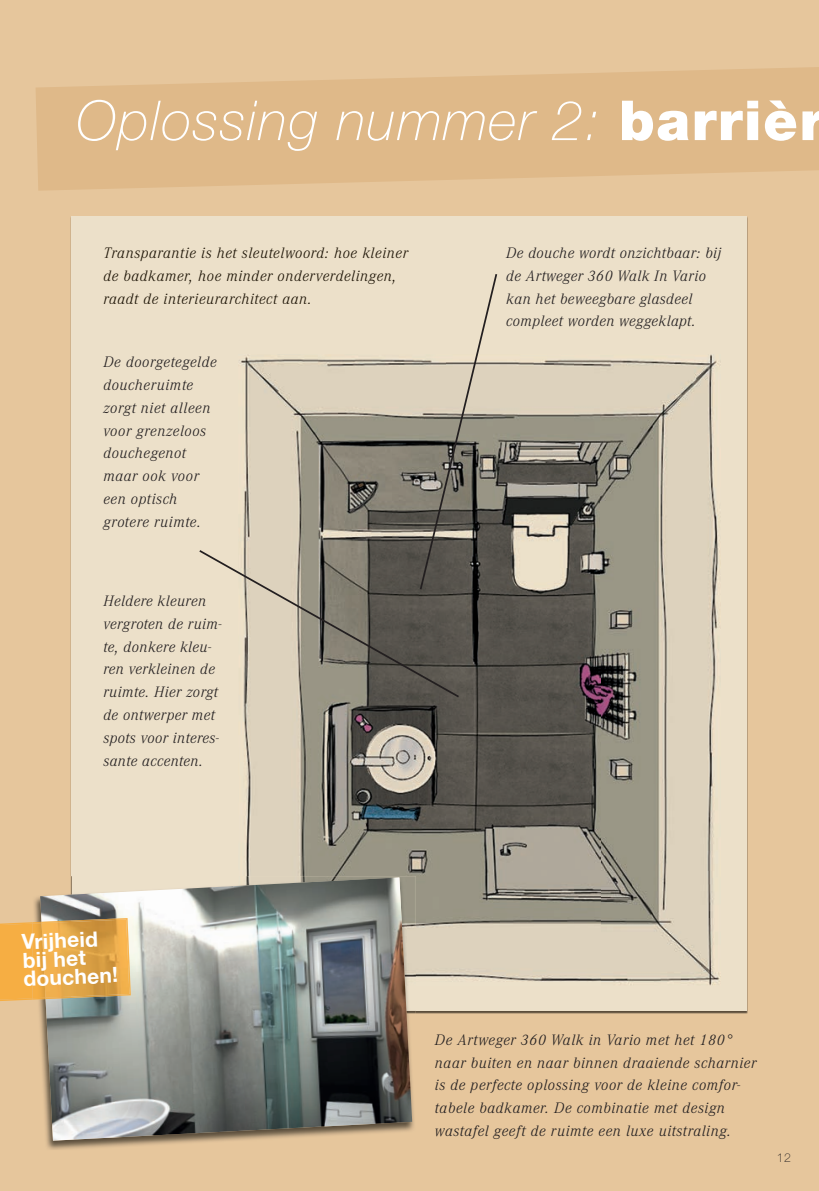
<style>
.page{position:relative;width:819px;height:1191px;background:#e6c69c}
.page>*{position:absolute;margin:0;border:0;box-sizing:border-box;transform-origin:0 0}
.t1{font:italic 100 55.12px "Helvetica Neue LT Std";letter-spacing:.03em;color:#fff}
.t2{font:700 21px/18.4px "Helvetica Neue LT Std";color:#fff}
.t3{font:italic 300 15.75px/22.8px "Corporate A";letter-spacing:.035em;color:#231f20}
.t4{font:italic 300 15.75px/22.8px "Corporate A";letter-spacing:.04em;color:#1c1305}
.t5{font:100 12.25px "Helvetica Neue LT Std";color:#231f20}
.s1{font-weight:900;font-style:normal}
</style>
<div class="page">
<div style="left:72px;top:216px;width:675px;height:794px;background:#ece0c9"></div>
<img style="left:243px;top:360px;width:357px;height:568px">
<img style="left:600px;top:354px;width:121px;height:632px">
<img style="left:416px;top:928px;width:185px;height:58px">
<img style="left:33px;top:897px;width:383px;height:253px">
<img style="left:243px;top:876px;width:173px;height:110px">
<img style="left:40px;top:877px;width:372px;height:263px">
<svg style="left:199px;top:274px;width:298px;height:423px"></svg>
<svg style="left:0;top:922px;width:33px;height:79px;background:#f5ae45"></svg>
<img style="left:33px;top:921px;width:8px;height:78px">
<img style="left:41px;top:918px;width:90px;height:81px">
<svg style="left:36px;top:67px;width:783px;height:124px;fill:#dfb989"></svg>
<h1 class="t1" style="left:76px;top:89px;width:749px">Oplossing nummer 2: <span class="s1">barrièr</span></h1>
<p class="t4" style="left:103px;top:242px;width:306px">Transparantie is het sleutelwoord: hoe kleiner de badkamer, hoe minder onderverdelingen, raadt de interieurarchitect aan.</p>
<p class="t3" style="left:103px;top:351px;width:115px">De doorgetegelde doucheruimte zorgt niet alleen voor grenzeloos douchegenot maar ook voor een optisch grotere ruimte.</p>
<p class="t3" style="left:103px;top:590px;width:120px">Heldere kleuren vergroten de ruim&shy;te, donkere kleu&shy;ren verkleinen de ruimte. Hier zorgt de ontwerper met spots voor interes&shy;sante accenten.</p>
<p class="t3" style="left:506px;top:242px;width:216px">De douche wordt onzichtbaar: bij de Artweger 360 Walk In Vario kan het beweegbare glasdeel compleet worden weggeklapt.</p>
<h2 class="t2" style="left:22px;top:932px;width:96px;rotate:-2deg">Vrijheid bij het douchen!</h2>
<p class="t3" style="left:435px;top:1028px;width:323px">De Artweger 360 Walk in Vario met het 180° naar buiten en naar binnen draaiende scharnier is de perfecte oplossing voor de kleine comfor&shy;tabele badkamer. De combinatie met design wastafel geeft de ruimte een luxe uitstraling.</p>
<p class="t5" style="left:776px;top:1150px;width:16px">12</p>
</div>
